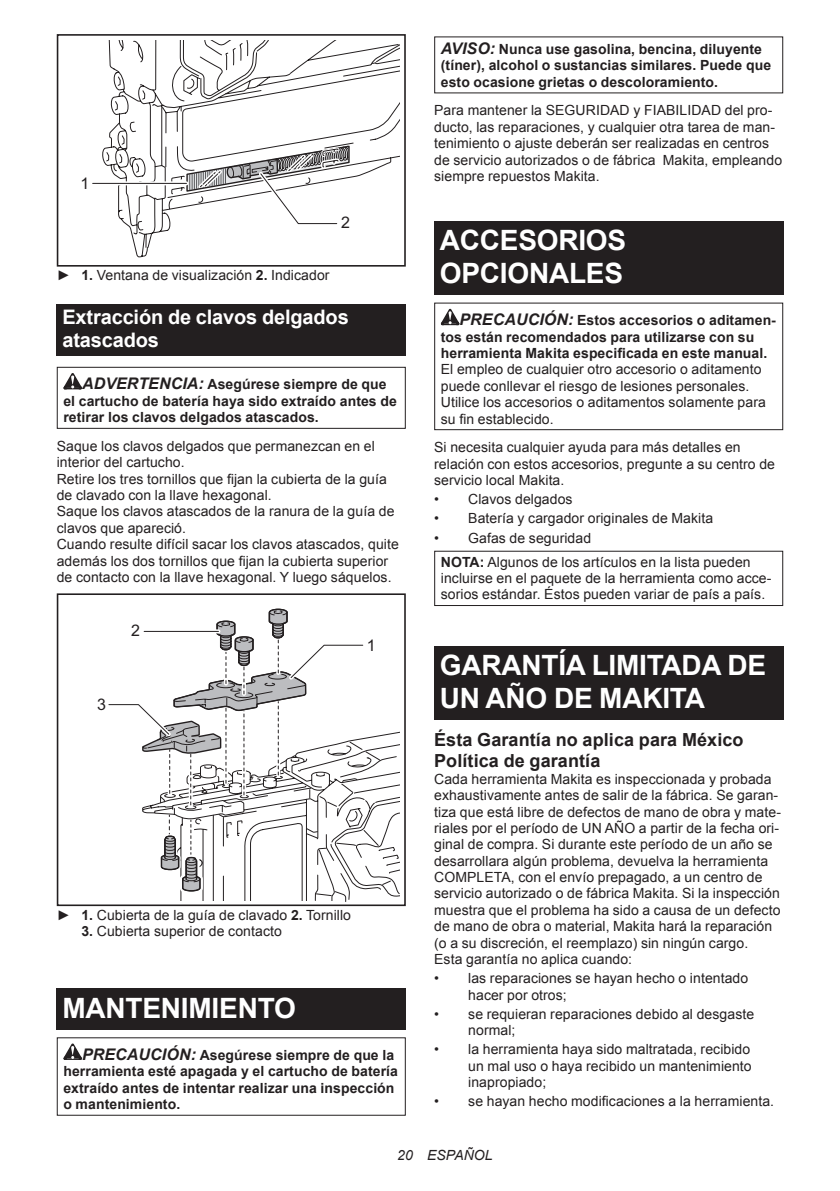
<style>
.page{position:relative;width:840px;height:1191px;background:#fff}
.page>*{position:absolute;margin:0;border:0;box-sizing:border-box;transform-origin:0 0}
.t1{font:700 28px/32.8px "Arial";letter-spacing:-.01em;color:#fff}
.t2{font:700 20px/23.4px "Arial";letter-spacing:-.01em;color:#fff}
.t3{font:700 18px/21px "Arial";letter-spacing:.005em;color:#231f20}
.t4{font:16px "Arial";color:#231f20}
.t5{font:14px/16.4px "Arial";letter-spacing:.005em;color:#231f20}
.t6{font:700 14px/16.4px "Arial";letter-spacing:.005em;color:#231f20}
.t7{font:italic 14px "Arial";letter-spacing:.005em;color:#231f20}
.s1{font-weight:700}
.s2{font-style:italic;font-size:16px}
</style>
<div class="page">
<svg style="left:102px;top:40px;width:297px;height:217px"></svg>
<div style="left:57px;top:238px;width:73px;height:29px;background:#fff"></div>
<div style="left:57px;top:34px;width:348px;height:233px;border:2px solid #231f20"></div>
<svg style="left:93px;top:181px;width:84px;height:4px"></svg>
<hr style="left:93px;top:183px;width:93px;height:1px;background:#231f20">
<svg style="left:177px;top:145px;width:173px;height:83px"></svg>
<div style="left:57px;top:304px;width:348px;height:52px;background:#231f20"></div>
<svg style="left:63px;top:373px;width:19px;height:16px"></svg>
<div style="left:57px;top:367px;width:348px;height:62px;border:1px solid #231f20"></div>
<div style="left:57px;top:593px;width:348px;height:313px;border:2px solid #231f20"></div>
<svg style="left:108px;top:608px;width:291px;height:294px"></svg>
<div style="left:57px;top:988px;width:348px;height:41px;background:#231f20"></div>
<svg style="left:63px;top:1043px;width:19px;height:17px"></svg>
<div style="left:434px;top:221px;width:348px;height:73px;background:#231f20"></div>
<svg style="left:440px;top:309px;width:19px;height:16px"></svg>
<div style="left:434px;top:302px;width:348px;height:128px;border:1px solid #231f20"></div>
<div style="left:434px;top:551px;width:348px;height:55px;border:1px solid #231f20"></div>
<div style="left:434px;top:645px;width:348px;height:74px;background:#231f20"></div>
<p class="t4" style="left:80px;top:173px;width:10px">1</p>
<p class="t4" style="left:341px;top:212px;width:10px">2</p>
<p class="t5" style="left:57px;top:267px;width:274px">► <span class="s1">1.</span> Ventana de visualización <span class="s1">2.</span> Indicador</p>
<h2 class="t2" style="left:62px;top:306px;width:288px">Extracción de clavos delgados atascados</h2>
<p class="t6" style="left:63px;top:377px;width:335px;text-indent:19px"><span class="s2">ADVERTENCIA:</span> Asegúrese siempre de que el cartucho de batería haya sido extraído antes de retirar los clavos delgados atascados.</p>
<p class="t5" style="left:57px;top:438px;width:343px">Saque los clavos delgados que permanezcan en el interior del cartucho.<br>Retire los tres tornillos que fijan la cubierta de la guía de clavado con la llave hexagonal.<br>Saque los clavos atascados de la ranura de la guía de clavos que apareció.<br>Cuando resulte difícil sacar los clavos atascados, quite además los dos tornillos que fijan la cubierta superior de contacto con la llave hexagonal. Y luego sáquelos.</p>
<p class="t4" style="left:97px;top:694px;width:10px">3</p>
<p class="t4" style="left:131px;top:620px;width:10px">2</p>
<p class="t4" style="left:366px;top:634px;width:10px">1</p>
<p class="t5" style="left:57px;top:906px;width:296px">► <span class="s1">1.</span> Cubierta de la guía de clavado <span class="s1">2.</span> Tornillo</p>
<p class="t5" style="left:81px;top:923px;width:202px"><span class="s1">3.</span> Cubierta superior de contacto</p>
<h1 class="t1" style="left:62px;top:992px;width:235px">MANTENIMIENTO</h1>
<p class="t6" style="left:63px;top:1047px;width:336px;text-indent:19px"><span class="s2">PRECAUCIÓN:</span> Asegúrese siempre de que la herramienta esté apagada y el cartucho de batería extraído antes de intentar realizar una inspección o mantenimiento.</p>
<p class="t6" style="left:440px;top:41px;width:331px"><span class="s2">AVISO:</span> Nunca use gasolina, bencina, diluyente (tíner), alcohol o sustancias similares. Puede que esto ocasione grietas o descoloramiento.</p>
<p class="t5" style="left:434px;top:102px;width:349px">Para mantener la SEGURIDAD y FIABILIDAD del pro&shy;ducto, las reparaciones, y cualquier otra tarea de man&shy;tenimiento o ajuste deberán ser realizadas en centros de servicio autorizados o de fábrica Makita, empleando siempre repuestos Makita.</p>
<h1 class="t1" style="left:439px;top:225px;width:188px">ACCESORIOS<br>OPCIONALES</h1>
<p class="t6" style="left:440px;top:312px;width:336px;text-indent:19px"><span class="s2">PRECAUCIÓN:</span> Estos accesorios o aditamen&shy;tos están recomendados para utilizarse con su herramienta Makita especificada en este manual.</p>
<p class="t5" style="left:440px;top:361px;width:326px">El empleo de cualquier otro accesorio o aditamento puede conllevar el riesgo de lesiones personales.<br>Utilice los accesorios o aditamentos solamente para su fin establecido.</p>
<p class="t5" style="left:434px;top:439px;width:342px">Si necesita cualquier ayuda para más detalles en relación con estos accesorios, pregunte a su centro de servicio local Makita.</p>
<p class="t5" style="left:434px;top:491px;width:140px">• Clavos delgados</p>
<p class="t5" style="left:434px;top:510px;width:280px">• Batería y cargador originales de Makita</p>
<p class="t5" style="left:440px;top:526px;width:311px;line-height:23.8px;text-indent:-7px">• Gafas de seguridad<br><span class="s1">NOTA:</span> Algunos de los artículos en la lista pueden</p>
<p class="t5" style="left:440px;top:570px;width:332px">incluirse en el paquete de la herramienta como acce&shy;sorios estándar. Éstos pueden variar de país a país.</p>
<h1 class="t1" style="left:439px;top:650px;width:327px">GARANTÍA LIMITADA DE<br>UN AÑO DE MAKITA</h1>
<p class="t3" style="left:434px;top:730px;width:311px">Ésta Garantía no aplica para México<br>Política de garantía</p>
<p class="t5" style="left:434px;top:770px;width:348px">Cada herramienta Makita es inspeccionada y probada exhaustivamente antes de salir de la fábrica. Se garan&shy;tiza que está libre de defectos de mano de obra y mate&shy;riales por el período de UN AÑO a partir de la fecha ori&shy;ginal de compra. Si durante este período de un año se desarrollara algún problema, devuelva la herramienta COMPLETA, con el envío prepagado, a un centro de servicio autorizado o de fábrica Makita. Si la inspección muestra que el problema ha sido a causa de un defecto de mano de obra o material, Makita hará la reparación (o a su discreción, el reemplazo) sin ningún cargo.<br>Esta garantía no aplica cuando:</p>
<p class="t5" style="left:468px;top:970px;width:281px;text-indent:-34px">• las reparaciones se hayan hecho o intentado hacer por otros;</p>
<p class="t5" style="left:468px;top:1005px;width:287px;text-indent:-34px">• se requieran reparaciones debido al desgaste normal;</p>
<p class="t5" style="left:468px;top:1041px;width:285px;text-align:justify;text-indent:-34px">• la herramienta haya sido maltratada, recibido un mal uso o haya recibido un mantenimiento inapropiado;</p>
<p class="t5" style="left:434px;top:1093px;width:341px">• se hayan hecho modificaciones a la herramienta.</p>
<p class="t7" style="left:397px;top:1146px;width:97px">20 ESPAÑOL</p>
</div>
